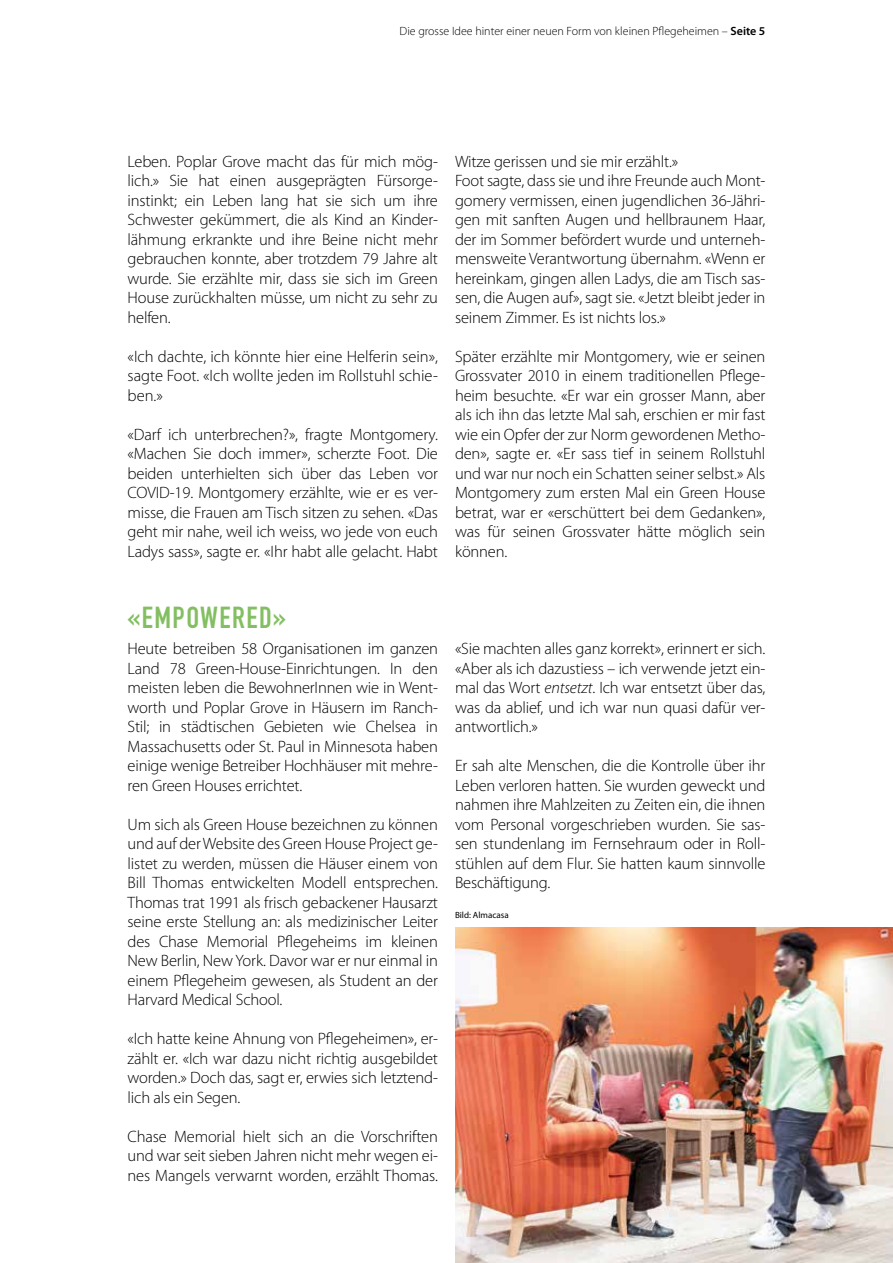
<style>
.page{position:relative;width:893px;height:1263px;background:#fff}
.page>*{position:absolute;margin:0;border:0;box-sizing:border-box;transform-origin:0 0}
.t1{font:30px "DIN Engschrift Std";letter-spacing:.05em;color:#83bf62}
.t2{font:300 16.5px/19.5px "Myriad Pro";letter-spacing:-.01em;color:#000;text-align:justify}
.t3{font:300 12px "Myriad Pro";color:#000}
.t4{font:9px "Myriad Pro";color:#000}
.s1{font-weight:600}
.s2{font-style:italic}
</style>
<div class="page">
<img style="left:455px;top:927px;width:438px;height:336px">
<p class="t3" style="left:400px;top:24px;width:367px">Die grosse Idee hinter einer neuen Form von kleinen Pflegeheimen – <span class="s1">Seite 5</span></p>
<p class="t2" style="left:128px;top:152px;width:312px">Leben. Poplar Grove macht das für mich mög&shy;lich.» Sie hat einen ausgeprägten Fürsorge&shy;instinkt; ein Leben lang hat sie sich um ihre Schwester gekümmert, die als Kind an Kinder&shy;lähmung erkrankte und ihre Beine nicht mehr gebrauchen konnte, aber trotzdem 79 Jahre alt wurde. Sie erzählte mir, dass sie sich im Green House zurückhalten müsse, um nicht zu sehr zu helfen.</p>
<p class="t2" style="left:128px;top:347px;width:312px">«Ich dachte, ich könnte hier eine Helferin sein», sagte Foot. «Ich wollte jeden im Rollstuhl schie&shy;ben.»</p>
<p class="t2" style="left:128px;top:425px;width:312px">«Darf ich unterbrechen?», fragte Montgomery. «Machen Sie doch immer», scherzte Foot. Die beiden unterhielten sich über das Leben vor COVID-19. Montgomery erzählte, wie er es ver&shy;misse, die Frauen am Tisch sitzen zu sehen. «Das geht mir nahe, weil ich weiss, wo jede von euch Ladys sass», sagte er. «Ihr habt alle gelacht. Habt</p>
<p class="t2" style="left:455px;top:152px;width:312px;text-align:left">Witze gerissen und sie mir erzählt.»<br>Foot sagte, dass sie und ihre Freunde auch Mont&shy;gomery vermissen, einen jugendlichen 36-Jähri&shy;gen mit sanften Augen und hellbraunem Haar, der im Sommer befördert wurde und unterneh&shy;mensweite Verantwortung übernahm. «Wenn er hereinkam, gingen allen Ladys, die am Tisch sas&shy;sen, die Augen auf», sagt sie. «Jetzt bleibt jeder in seinem Zimmer. Es ist nichts los.»</p>
<p class="t2" style="left:455px;top:347px;width:312px">Später erzählte mir Montgomery, wie er seinen Grossvater 2010 in einem traditionellen Pflege&shy;heim besuchte. «Er war ein grosser Mann, aber als ich ihn das letzte Mal sah, erschien er mir fast wie ein Opfer der zur Norm gewordenen Metho&shy;den», sagte er. «Er sass tief in seinem Rollstuhl und war nur noch ein Schatten seiner selbst.» Als Montgomery zum ersten Mal ein Green House betrat, war er «erschüttert bei dem Gedanken», was für seinen Grossvater hätte möglich sein können.</p>
<h1 class="t1" style="left:128px;top:600px;width:160px">«EMPOWERED»</h1>
<p class="t2" style="left:128px;top:639px;width:312px">Heute betreiben 58 Organisationen im ganzen Land 78 Green-House-Einrichtungen. In den meisten leben die BewohnerInnen wie in Went&shy;worth und Poplar Grove in Häusern im Ranch-Stil; in städtischen Gebieten wie Chelsea in Massachusetts oder St. Paul in Minnesota haben einige wenige Betreiber Hochhäuser mit mehre&shy;ren Green Houses errichtet.</p>
<p class="t2" style="left:128px;top:815px;width:312px">Um sich als Green House bezeichnen zu können und auf der Website des Green House Project ge&shy;listet zu werden, müssen die Häuser einem von Bill Thomas entwickelten Modell entsprechen.<br>Thomas trat 1991 als frisch gebackener Hausarzt seine erste Stellung an: als medizinischer Leiter des Chase Memorial Pflegeheims im kleinen New Berlin, New York. Davor war er nur einmal in einem Pflegeheim gewesen, als Student an der Harvard Medical School.</p>
<p class="t2" style="left:128px;top:1029px;width:312px">«Ich hatte keine Ahnung von Pflegeheimen», er&shy;zählt er. «Ich war dazu nicht richtig ausgebildet worden.» Doch das, sagt er, erwies sich letztend&shy;lich als ein Segen.</p>
<p class="t2" style="left:128px;top:1127px;width:312px">Chase Memorial hielt sich an die Vorschriften und war seit sieben Jahren nicht mehr wegen ei&shy;nes Mangels verwarnt worden, erzählt Thomas.</p>
<p class="t2" style="left:455px;top:639px;width:312px">«Sie machten alles ganz korrekt», erinnert er sich. «Aber als ich dazustiess – ich verwende jetzt ein&shy;mal das Wort <span class="s2">entsetzt</span>. Ich war entsetzt über das, was da ablief, und ich war nun quasi dafür ver&shy;antwortlich.»</p>
<p class="t2" style="left:455px;top:756px;width:312px">Er sah alte Menschen, die die Kontrolle über ihr Leben verloren hatten. Sie wurden geweckt und nahmen ihre Mahlzeiten zu Zeiten ein, die ihnen vom Personal vorgeschrieben wurden. Sie sas&shy;sen stundenlang im Fernsehraum oder in Roll&shy;stühlen auf dem Flur. Sie hatten kaum sinnvolle Beschäftigung.</p>
<p class="t4" style="left:455px;top:910px;width:55px">Bild: Almacasa</p>
</div>
